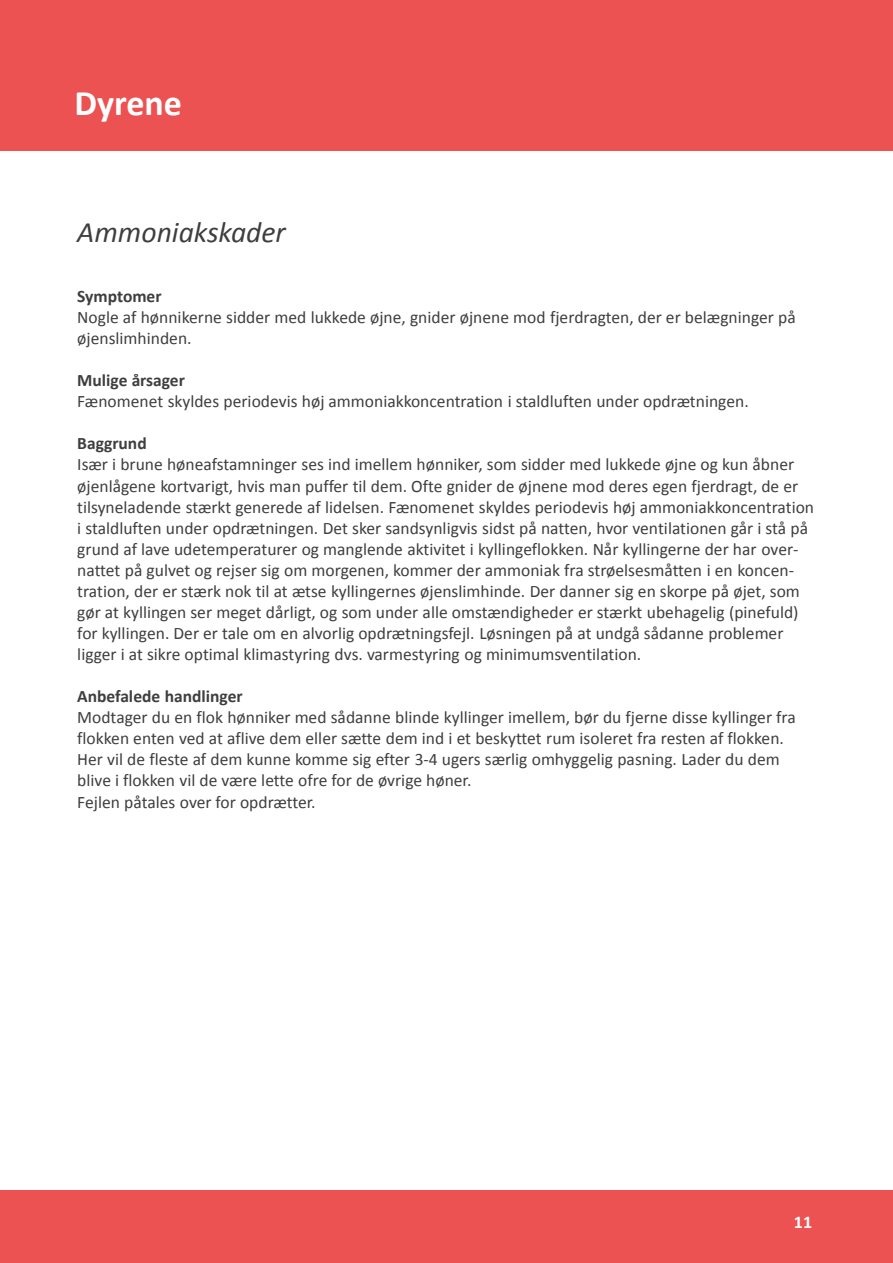
<style>
.page{position:relative;width:893px;height:1263px;background:#fff}
.page>*{position:absolute;margin:0;border:0;box-sizing:border-box;transform-origin:0 0}
.t1{font:700 36px "Calibri";color:#fff}
.t2{font:italic 29.7px "Calibri";color:#3e3e3f}
.t3{font:700 29.7px "Calibri";color:#fff}
.t4{font:700 18px "Calibri";color:#fff}
.t5{font:17.55px/21px "Calibri";color:#3e3e3f}
.t6{font:700 17.55px "Calibri";color:#3e3e3f}
</style>
<div class="page">
<div style="left:0;top:0;width:893px;height:151px;background:#ec5252"></div>
<div style="left:0;top:1191px;width:893px;height:72px;background:#ec5252"></div>
<h1 class="t1" style="left:74px;top:81px;width:109px">Dyrene</h1>
<h2 class="t3" style="left:54px;top:88px;width:90px">Dyrene</h2>
<h2 class="t2" style="left:77px;top:212px;width:210px">Ammoniakskader</h2>
<p class="t6" style="left:77px;top:285px;width:86px">Symptomer</p>
<p class="t5" style="left:77px;top:307px;width:720px">Nogle af hønnikerne sidder med lukkede øjne, gnider øjnene mod fjerdragten, der er belægninger på øjenslimhinden.</p>
<p class="t6" style="left:77px;top:369px;width:109px">Mulige årsager</p>
<p class="t5" style="left:77px;top:391px;width:673px">Fænomenet skyldes periodevis høj ammoniakkoncentration i staldluften under opdrætningen.</p>
<p class="t6" style="left:77px;top:432px;width:71px">Baggrund</p>
<p class="t5" style="left:77px;top:454px;width:738px">Især i brune høneafstamninger ses ind imellem hønniker, som sidder med lukkede øjne og kun åbner øjenlågene kortvarigt, hvis man puffer til dem. Ofte gnider de øjnene mod deres egen fjerdragt, de er tilsyneladende stærkt generede af lidelsen. Fænomenet skyldes periodevis høj ammoniakkoncentration i staldluften under opdrætningen. Det sker sandsynligvis sidst på natten, hvor ventilationen går i stå på grund af lave udetemperaturer og manglende aktivitet i kyllingeflokken. Når kyllingerne der har over&shy;nattet på gulvet og rejser sig om morgenen, kommer der ammoniak fra strøelsesmåtten i en koncen&shy;tration, der er stærk nok til at ætse kyllingernes øjenslimhinde. Der danner sig en skorpe på øjet, som gør at kyllingen ser meget dårligt, og som under alle omstændigheder er stærkt ubehagelig (pinefuld) for kyllingen. Der er tale om en alvorlig opdrætningsfejl. Løsningen på at undgå sådanne problemer ligger i at sikre optimal klimastyring dvs. varmestyring og minimumsventilation.</p>
<p class="t6" style="left:77px;top:685px;width:167px">Anbefalede handlinger</p>
<p class="t5" style="left:77px;top:707px;width:720px">Modtager du en flok hønniker med sådanne blinde kyllinger imellem, bør du fjerne disse kyllinger fra flokken enten ved at aflive dem eller sætte dem ind i et beskyttet rum isoleret fra resten af flokken.<br>Her vil de fleste af dem kunne komme sig efter 3-4 ugers særlig omhyggelig pasning. Lader du dem blive i flokken vil de være lette ofre for de øvrige høner.<br>Fejlen påtales over for opdrætter.</p>
<p class="t4" style="left:794px;top:1210px;width:20px">11</p>
</div>
